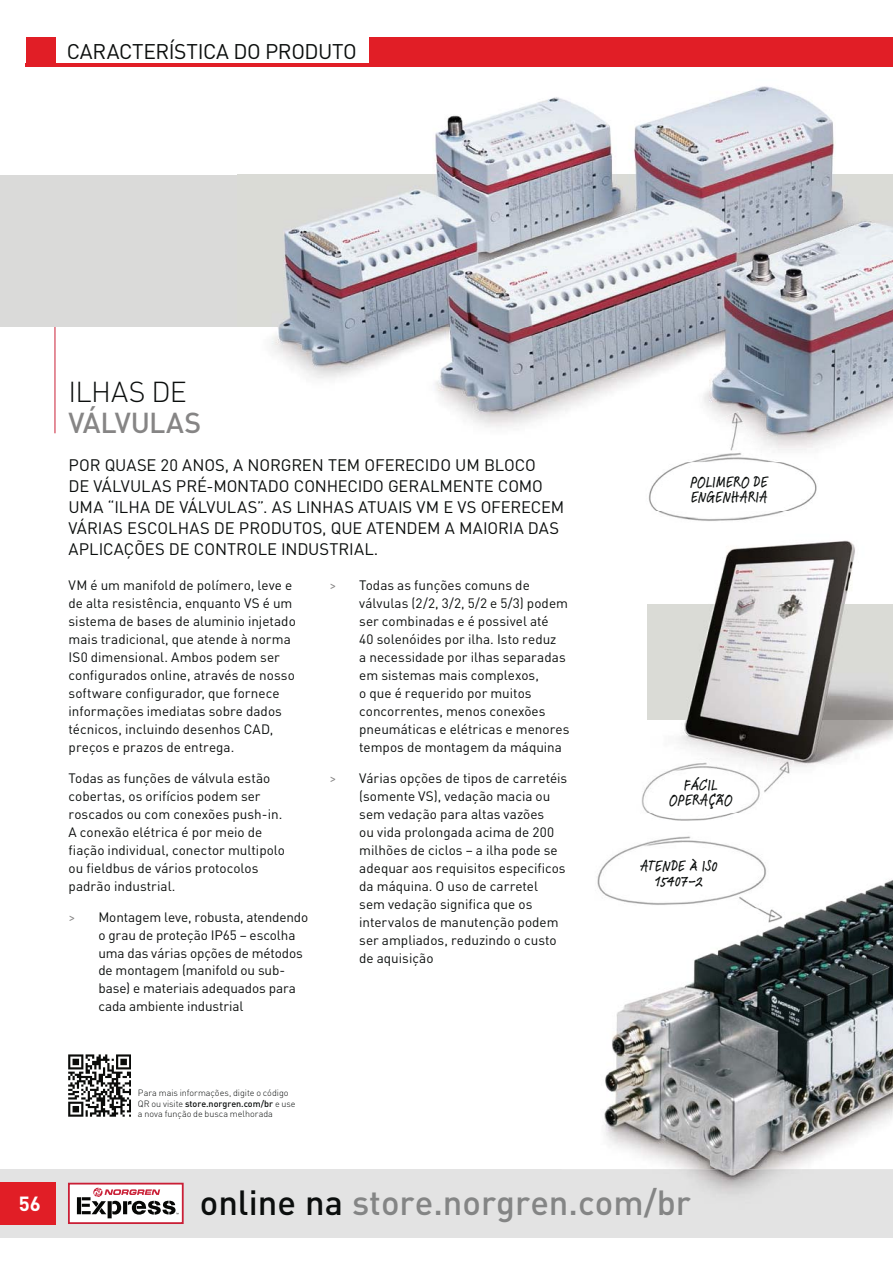
<style>
.page{position:relative;width:893px;height:1263px;background:#fff}
.page>*{position:absolute;margin:0;border:0;box-sizing:border-box;transform-origin:0 0}
.t1{font:500 34.5px "DIN";color:#848585}
.t2{font:500 28.5px/31.5px "DIN";letter-spacing:-.01em;color:#868585}
.t3{font:21px "DIN";letter-spacing:-.015em;color:#0b0e0d}
.t4{font:700 20.25px "DIN";color:#fff}
.t5{font:16.5px/21px "DIN";letter-spacing:-.01em;color:#0b0e0d}
.t6{font:500 16.5px/15px "Feltpen LTCE";color:#0b0e0d;text-align:center}
.t7{font:13.5px/18px "DIN";color:#0b0e0d}
.t8{font:300 9px/10.5px "DIN";color:#0b0e0d}
.s1{font-weight:300;color:#0b0e0d}
.s2{color:#868585}
.s3{font-weight:500}
.s4{color:#0b0e0d}
</style>
<div class="page">
<div style="left:0;top:1169px;width:893px;height:68px;background:#e3e3e3"></div>
<div style="left:0;top:1182px;width:55px;height:43px;background:#e11e26"></div>
<div style="left:69px;top:1184px;width:114px;height:39px;background:#fff"></div>
<div style="left:68px;top:1183px;width:116px;height:41px;border:2px solid #ca1f36"></div>
<hr style="left:77px;top:1197px;width:4px;height:17px;background:#060705">
<svg style="left:82px;top:1188px;width:97px;height:30px"></svg>
<hr style="left:55px;top:323px;width:1px;height:110px;background:#ca2036">
<div style="left:0;top:175px;width:893px;height:151px;background:#dadad9"></div>
<div style="left:26px;top:37px;width:30px;height:30px;background:#e11e26"></div>
<div style="left:370px;top:37px;width:523px;height:30px;background:#e11e26"></div>
<hr style="left:26px;top:63px;width:867px;height:4px;background:#e11e26">
<img style="left:604px;top:880px;width:289px;height:314px">
<img style="left:238px;top:86px;width:655px;height:362px">
<img style="left:238px;top:175px;width:655px;height:151px">
<img style="left:738px;top:891px;width:48px;height:37px">
<img style="left:597px;top:836px;width:173px;height:72px">
<img style="left:737px;top:892px;width:33px;height:16px">
<img style="left:68px;top:1054px;width:63px;height:63px">
<img style="left:716px;top:411px;width:37px;height:37px">
<img style="left:648px;top:448px;width:169px;height:64px">
<svg style="left:728px;top:448px;width:13px;height:5px"></svg>
<img style="left:647px;top:512px;width:246px;height:255px">
<img style="left:647px;top:605px;width:246px;height:114px">
<img style="left:763px;top:757px;width:31px;height:36px">
<img style="left:641px;top:759px;width:122px;height:62px">
<p class="t3" style="left:67px;top:44px;width:292px">CARACTERÍSTICA DO PRODUTO</p>
<p class="t2" style="left:69px;top:376px;width:134px"><span class="s1">ILHAS DE<br></span>VÁLVULAS</p>
<p class="t5" style="left:69px;top:456px;width:497px">POR QUASE 20 ANOS, A NORGREN TEM OFERECIDO UM BLOCO<br>DE VÁLVULAS PRÉ-MONTADO CONHECIDO GERALMENTE COMO UMA “ILHA DE VÁLVULAS”. AS LINHAS ATUAIS VM E VS OFERECEM VÁRIAS ESCOLHAS DE PRODUTOS, QUE ATENDEM A MAIORIA DAS APLICAÇÕES DE CONTROLE INDUSTRIAL.</p>
<p class="t7" style="left:69px;top:578px;width:229px">VM é um manifold de polímero, leve e de alta resistência, enquanto VS é um sistema de bases de aluminio injetado mais tradicional, que atende à norma IS0 dimensional. Ambos podem ser configurados online, através de nosso software configurador, que fornece informações imediatas sobre dados técnicos, incluindo desenhos CAD, preços e prazos de entrega.</p>
<p class="t7" style="left:69px;top:771px;width:218px">Todas as funções de válvula estão cobertas, os orifícios podem ser roscados ou com conexões push-in.<br>A conexão elétrica é por meio de fiação individual, conector multipolo ou fieldbus de vários protocolos padrão industrial.</p>
<p class="t7" style="left:98px;top:909px;width:211px;text-indent:-30px"><span class="s2">&gt;</span> Montagem leve, robusta, atendendo o grau de proteção IP65 – escolha uma das várias opções de métodos de montagem (manifold ou sub&shy;base) e materiais adequados para cada ambiente industrial</p>
<p class="t7" style="left:359px;top:578px;width:212px;text-indent:-30px"><span class="s2">&gt;</span> Todas as funções comuns de válvulas (2/2, 3/2, 5/2 e 5/3) podem ser combinadas e é possivel até<br>40 solenóides por ilha. Isto reduz<br>a necessidade por ilhas separadas em sistemas mais complexos,<br>o que é requerido por muitos concorrentes, menos conexões pneumáticas e elétricas e menores tempos de montagem da máquina</p>
<p class="t7" style="left:359px;top:770px;width:210px;text-indent:-30px"><span class="s2">&gt;</span> Várias opções de tipos de carretéis (somente VS), vedação macia ou sem vedação para altas vazões<br>ou vida prolongada acima de 200 milhões de ciclos – a ilha pode se adequar aos requisitos especificos da máquina. O uso de carretel sem vedação significa que os intervalos de manutenção podem ser ampliados, reduzindo o custo de aquisição</p>
<p class="t6" style="left:690px;top:477px;width:80px;text-align:left">POLIMERO DE<br>ENGENHARIA</p>
<p class="t6" style="left:669px;top:780px;width:65px">FÁCIL<br>OPERAÇÃO</p>
<p class="t6" style="left:640px;top:861px;width:79px">ATENDE À IS0<br>15407-2</p>
<p class="t4" style="left:19px;top:1190px;width:23px">56</p>
<p class="t8" style="left:138px;top:1089px;width:159px">Para mais informações, digite o código<br>QR ou visite <span class="s3">store.norgren.com/br</span> e use a nova função de busca melhorada</p>
<p class="t1" style="left:200px;top:1183px;width:493px"><span class="s4">online na</span> store.norgren.com/br</p>
</div>
